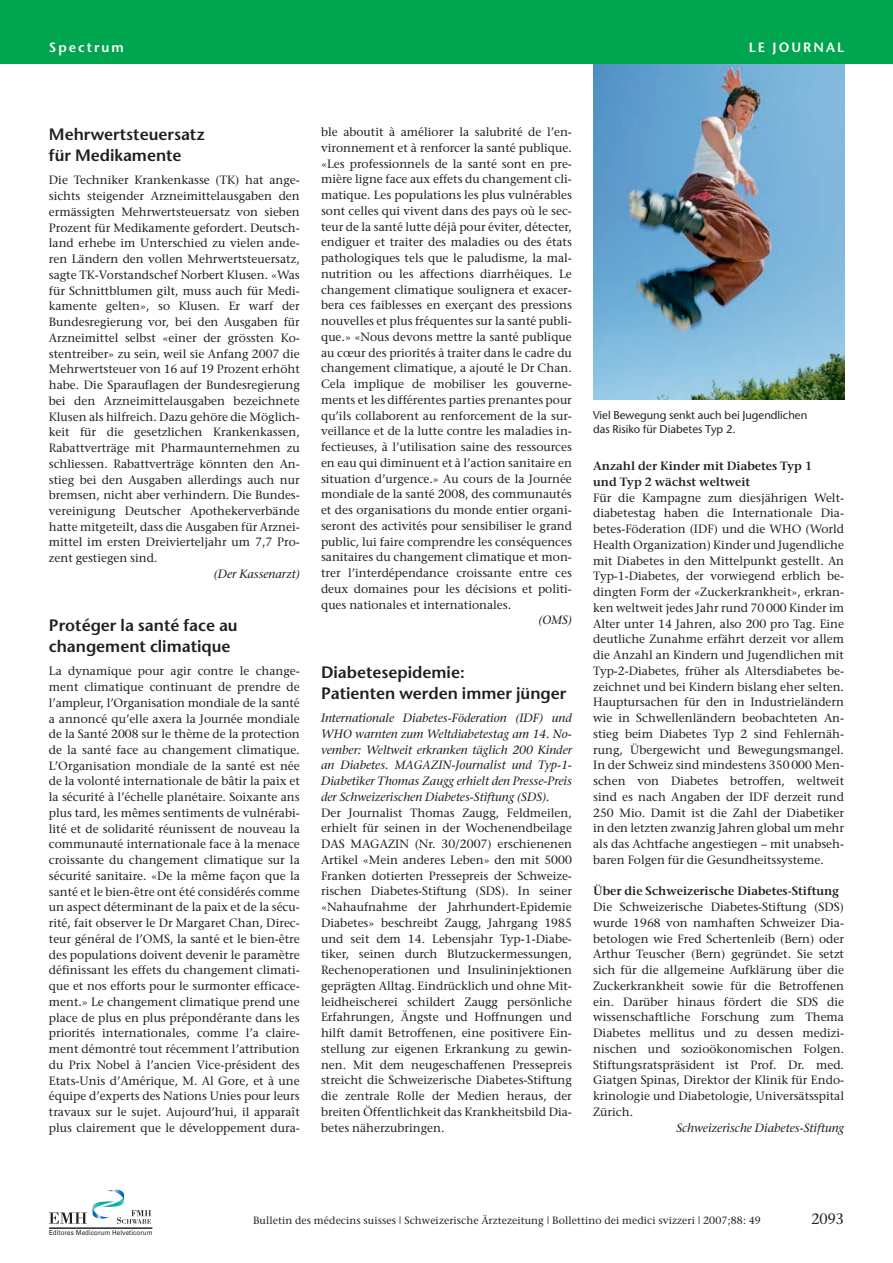
<style>
.page{position:relative;width:893px;height:1263px;background:#fff}
.page>*{position:absolute;margin:0;border:0;box-sizing:border-box;transform-origin:0 0}
.t1{font:600 16.5px/21px "Stone Sans";color:#231f20}
.t2{font:15px "Stone Serif";color:#231f20;scale:.95 1}
.t3{font:600 13.5px "Stone Sans";letter-spacing:.15em;color:#fff}
.t4{font:12px/15.8px "Stone Serif";color:#231f20;text-align:justify}
.t5{font:italic 12px/15.8px "Stone Serif";color:#231f20;text-align:justify}
.t6{font:600 12px/15.8px "Stone Serif";color:#231f20}
.t7{font:11.25px/14.2px "Stone Sans";color:#231f20}
.t8{font:10.5px "Stone Serif";letter-spacing:.01em;color:#231f20}
.t9{font:6.9px "Univers";letter-spacing:.015em;color:#231f20;scale:.9 1}
</style>
<div class="page">
<svg style="left:49px;top:1189px;width:102px;height:35px"></svg>
<hr style="left:49px;top:1228px;width:103px;height:1px;background:#231f20">
<img style="left:593px;top:64px;width:251px;height:336px">
<div style="left:0;top:0;width:893px;height:64px;background:#00a54f"></div>
<p class="t3" style="left:49px;top:42px;width:76px">Spectrum</p>
<p class="t3" style="left:749px;top:42px;width:97px">LE JOURNAL</p>
<h1 class="t1" style="left:49px;top:125px;width:157px">Mehrwertsteuersatz für Medikamente</h1>
<p class="t4" style="left:49px;top:174px;width:252px">Die Techniker Krankenkasse (TK) hat ange&shy;sichts steigender Arzneimittelausgaben den ermässigten Mehrwertsteuersatz von sieben Prozent für Medikamente gefordert. Deutsch&shy;land erhebe im Unterschied zu vielen ande&shy;ren Ländern den vollen Mehrwertsteuersatz, sagte TK-Vorstandschef Norbert Klusen. «Was für Schnittblumen gilt, muss auch für Medi&shy;kamente gelten», so Klusen. Er warf der Bundesregierung vor, bei den Ausgaben für Arzneimittel selbst «einer der grössten Ko&shy;stentreiber» zu sein, weil sie Anfang 2007 die Mehrwertsteuer von 16 auf 19 Prozent erhöht habe. Die Sparauflagen der Bundesregierung bei den Arzneimittelausgaben bezeichnete Klusen als hilfreich. Dazu gehöre die Möglich&shy;keit für die gesetzlichen Krankenkassen, Rabattverträge mit Pharmaunternehmen zu schliessen. Rabattverträge könnten den An&shy;stieg bei den Ausgaben allerdings auch nur bremsen, nicht aber verhindern. Die Bundes&shy;vereinigung Deutscher Apothekerverbände hatte mitgeteilt, dass die Ausgaben für Arznei&shy;mittel im ersten Dreivierteljahr um 7,7 Pro&shy;zent gestiegen sind.</p>
<p class="t5" style="left:214px;top:567px;width:87px">(Der Kassenarzt)</p>
<h1 class="t1" style="left:49px;top:616px;width:190px">Protéger la santé face au changement climatique</h1>
<p class="t4" style="left:49px;top:664px;width:252px">La dynamique pour agir contre le change&shy;ment climatique continuant de prendre de l’ampleur, l’Organisation mondiale de la santé a annoncé qu’elle axera la Journée mondiale de la Santé 2008 sur le thème de la protection de la santé face au changement climatique.<br>L’Organisation mondiale de la santé est née de la volonté internationale de bâtir la paix et la sécurité à l’échelle planétaire. Soixante ans plus tard, les mêmes sentiments de vulnérabi&shy;lité et de solidarité réunissent de nouveau la communauté internationale face à la menace croissante du changement climatique sur la sécurité sanitaire. «De la même façon que la santé et le bien-être ont été considérés comme un aspect déterminant de la paix et de la sécu&shy;rité, fait observer le Dr Margaret Chan, Direc&shy;teur général de l’OMS, la santé et le bien-être des populations doivent devenir le paramètre définissant les effets du changement climati&shy;que et nos efforts pour le surmonter efficace&shy;ment.» Le changement climatique prend une place de plus en plus prépondérante dans les priorités internationales, comme l’a claire&shy;ment démontré tout récemment l’attribution du Prix Nobel à l’ancien Vice-président des Etats-Unis d’Amérique, M. Al Gore, et à une équipe d’experts des Nations Unies pour leurs travaux sur le sujet. Aujourd’hui, il apparaît plus clairement que le développement dura-</p>
<p class="t4" style="left:321px;top:125px;width:252px">ble aboutit à améliorer la salubrité de l’en - vironnement et à renforcer la santé publique. «Les professionnels de la santé sont en pre&shy;mière ligne face aux effets du changement cli&shy;matique. Les populations les plus vulnérables sont celles qui vivent dans des pays où le sec&shy;teur de la santé lutte déjà pour éviter, détecter, endiguer et traiter des maladies ou des états pathologiques tels que le paludisme, la mal&shy;nutrition ou les affections diarrhéiques. Le changement climatique soulignera et exacer&shy;bera ces faiblesses en exerçant des pressions nouvelles et plus fréquentes sur la santé publi&shy;que.» «Nous devons mettre la santé publique au cœur des priorités à traiter dans le cadre du changement climatique, a ajouté le Dr Chan.<br>Cela implique de mobiliser les gouverne&shy;ments et les différentes parties prenantes pour qu’ils collaborent au renforcement de la sur&shy;veillance et de la lutte contre les maladies in&shy;fectieuses, à l’utilisation saine des ressources en eau qui diminuent et à l’action sanitaire en situation d’urgence.» Au cours de la Journée mondiale de la santé 2008, des communautés et des organisations du monde entier organi&shy;seront des activités pour sensibiliser le grand public, lui faire comprendre les conséquences sanitaires du changement climatique et mon&shy;trer l’interdépendance croissante entre ces deux domaines pour les décisions et politi&shy;ques nationales et internationales.</p>
<p class="t5" style="left:539px;top:613px;width:35px">(OMS)</p>
<h1 class="t1" style="left:321px;top:663px;width:247px">Diabetesepidemie:<br>Patienten werden immer jünger</h1>
<p class="t5" style="left:321px;top:711px;width:252px">Internationale Diabetes-Föderation (IDF) und WHO warnten zum Weltdiabetestag am 14. No&shy;vember: Weltweit erkranken täglich 200 Kinder an Diabetes. MAGAZIN-Journalist und Typ-1- Diabetiker Thomas Zaugg erhielt den Presse-Preis der Schweizerischen Diabetes-Stiftung (SDS).</p>
<p class="t4" style="left:321px;top:806px;width:252px">Der Journalist Thomas Zaugg, Feldmeilen, erhielt für seinen in der Wochenendbeilage DAS MAGAZIN (Nr. 30/2007) erschienenen Artikel «Mein anderes Leben» den mit 5000<br>Franken dotierten Pressepreis der Schweize - rischen Diabetes-Stiftung (SDS). In seiner «Nahaufnahme der Jahrhundert-Epidemie Diabetes» beschreibt Zaugg, Jahrgang 1985 und seit dem 14. Lebensjahr Typ-1-Diabe - tiker, seinen durch Blutzuckermessungen, Rechenoperationen und Insulininjektionen geprägten Alltag. Eindrücklich und ohne Mit&shy;leidheischerei schildert Zaugg persönliche Erfahrungen, Ängste und Hoffnungen und hilft damit Betroffenen, eine positivere Ein&shy;stellung zur eigenen Erkrankung zu gewin&shy;nen. Mit dem neugeschaffenen Pressepreis streicht die Schweizerische Diabetes-Stiftung die zentrale Rolle der Medien heraus, der breiten Öffentlichkeit das Krankheitsbild Dia&shy;betes näherzubringen.</p>
<p class="t7" style="left:593px;top:409px;width:216px">Viel Bewegung senkt auch bei Jugendlichen das Risiko für Diabetes Typ 2.</p>
<p class="t6" style="left:593px;top:459px;width:220px">Anzahl der Kinder mit Diabetes Typ 1 und Typ 2 wächst weltweit</p>
<p class="t4" style="left:593px;top:491px;width:252px">Für die Kampagne zum diesjährigen Welt - diabetestag haben die Internationale Dia - betes-Föderation (IDF) und die WHO (World Health Organization) Kinder und Jugendliche mit Diabetes in den Mittelpunkt gestellt. An Typ-1-Diabetes, der vorwiegend erblich be&shy;dingten Form der «Zuckerkrankheit», erkran&shy;ken weltweit jedes Jahr rund 70 000 Kinder im Alter unter 14 Jahren, also 200 pro Tag. Eine deutliche Zunahme erfährt derzeit vor allem die Anzahl an Kindern und Jugendlichen mit Typ-2-Diabetes, früher als Altersdiabetes be&shy;zeichnet und bei Kindern bislang eher selten.<br>Hauptursachen für den in Industrieländern wie in Schwellenländern beobachteten An&shy;stieg beim Diabetes Typ 2 sind Fehlernäh&shy;rung, Übergewicht und Bewegungsmangel.<br>In der Schweiz sind mindestens 350 000 Men&shy;schen von Diabetes betroffen, weltweit sind es nach Angaben der IDF derzeit rund 250 Mio. Damit ist die Zahl der Diabetiker in den letzten zwanzig Jahren global um mehr als das Achtfache angestiegen – mit unabseh&shy;baren Folgen für die Gesundheitssysteme.</p>
<p class="t6" style="left:593px;top:884px;width:247px">Über die Schweizerische Diabetes-Stiftung</p>
<p class="t4" style="left:593px;top:900px;width:252px">Die Schweizerische Diabetes-Stiftung (SDS) wurde 1968 von namhaften Schweizer Dia - betologen wie Fred Schertenleib (Bern) oder Arthur Teuscher (Bern) gegründet. Sie setzt sich für die allgemeine Aufklärung über die Zuckerkrankheit sowie für die Betroffenen ein. Darüber hinaus fördert die SDS die wissenschaftliche Forschung zum Thema Diabetes mellitus und zu dessen medizi - nischen und sozioökonomischen Folgen.<br>Stiftungsratspräsident ist Prof. Dr. med.<br>Giatgen Spinas, Direktor der Klinik für Endo&shy;krinologie und Diabetologie, Universätsspital Zürich.</p>
<p class="t5" style="left:676px;top:1120px;width:169px">Schweizerische Diabetes-Stiftung</p>
<p class="t9" style="left:49px;top:1229px;width:117px">Editores Medicorum Helveticorum</p>
<p class="t8" style="left:253px;top:1216px;width:509px">Bulletin des médecins suisses | Schweizerische Ärztezeitung | Bollettino dei medici svizzeri | 2007;88: 49</p>
<p class="t2" style="left:811px;top:1213px;width:36px">2093</p>
</div>
